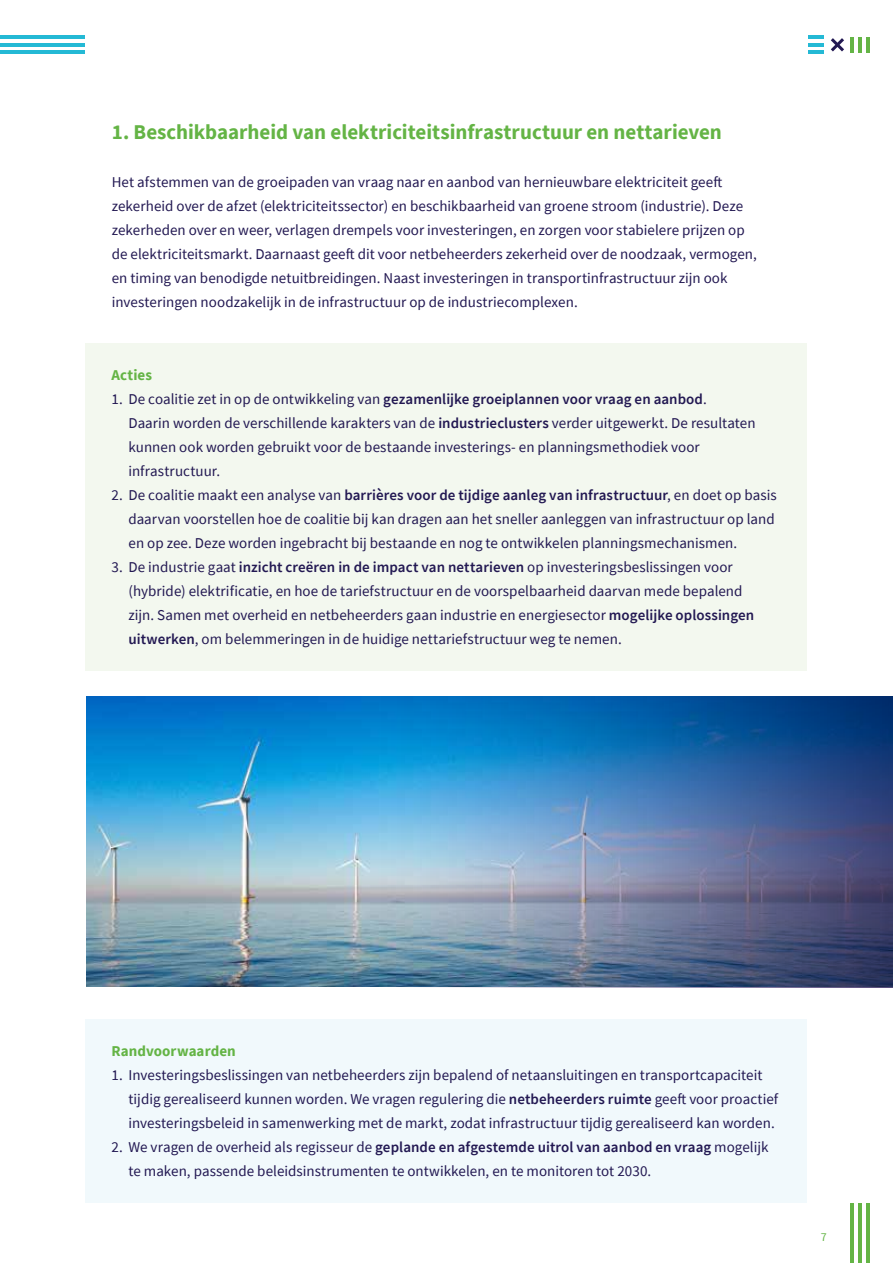
<style>
.page{position:relative;width:893px;height:1263px;background:#fff}
.page>*{position:absolute;margin:0;border:0;box-sizing:border-box;transform-origin:0 0}
.t1{font:700 21px "Source Sans Pro";color:#64b445}
.t2{font:15px/24px "Source Sans Pro";letter-spacing:.005em;color:#221852}
.t3{font:700 15px "Source Sans Pro";letter-spacing:.005em;color:#64b445}
.t4{font:12px "Source Sans Pro";color:#64b445}
.s1{font-weight:600}
</style>
<div class="page">
<hr style="left:851px;top:37px;width:3px;height:15px;background:#64b445">
<hr style="left:859px;top:37px;width:3px;height:15px;background:#64b445">
<hr style="left:867px;top:37px;width:3px;height:15px;background:#64b445">
<hr style="left:808px;top:51px;width:15px;height:3px;background:#24b9d5">
<hr style="left:808px;top:43px;width:15px;height:3px;background:#24b9d5">
<hr style="left:808px;top:35px;width:15px;height:3px;background:#24b9d5">
<svg style="left:831px;top:38px;width:13px;height:13px"></svg>
<hr style="left:0;top:51px;width:85px;height:3px;background:#24b9d5">
<hr style="left:0;top:43px;width:85px;height:3px;background:#24b9d5">
<hr style="left:0;top:35px;width:85px;height:3px;background:#24b9d5">
<hr style="left:851px;top:1203px;width:3px;height:60px;background:#64b445">
<hr style="left:859px;top:1203px;width:3px;height:60px;background:#64b445">
<hr style="left:867px;top:1203px;width:3px;height:60px;background:#64b445">
<div style="left:86px;top:1019px;width:721px;height:184px;background:#f1f9fc"></div>
<div style="left:86px;top:343px;width:721px;height:328px;background:#f3f8ef"></div>
<img style="left:87px;top:696px;width:62px;height:291px">
<img style="left:149px;top:696px;width:744px;height:291px">
<h1 class="t1" style="left:112px;top:118px;width:612px">1. Beschikbaarheid van elektriciteitsinfrastructuur en nettarieven</h1>
<p class="t2" style="left:112px;top:170px;width:647px">Het afstemmen van de groeipaden van vraag naar en aanbod van hernieuwbare elektriciteit geeft zekerheid over de afzet (elektriciteitssector) en beschikbaarheid van groene stroom (industrie). Deze zekerheden over en weer, verlagen drempels voor investeringen, en zorgen voor stabielere prijzen op de elektriciteitsmarkt. Daarnaast geeft dit voor netbeheerders zekerheid over de noodzaak, vermogen, en timing van benodigde netuitbreidingen. Naast investeringen in transportinfrastructuur zijn ook investeringen noodzakelijk in de infrastructuur op de industriecomplexen.</p>
<p class="t3" style="left:111px;top:364px;width:42px">Acties</p>
<p class="t2" style="left:128px;top:386px;width:629px;text-indent:-17px">1. De coalitie zet in op de ontwikkeling van <span class="s1">gezamenlijke groeiplannen voor vraag en aanbod</span>.<br>Daarin worden de verschillende karakters van de <span class="s1">industrieclusters</span> verder uitgewerkt. De resultaten kunnen ook worden gebruikt voor de bestaande investerings- en planningsmethodiek voor infrastructuur.</p>
<p class="t2" style="left:128px;top:482px;width:650px;text-indent:-17px">2. De coalitie maakt een analyse van <span class="s1">barrières voor de tijdige aanleg van infrastructuur</span>, en doet op basis daarvan voorstellen hoe de coalitie bij kan dragen aan het sneller aanleggen van infrastructuur op land en op zee. Deze worden ingebracht bij bestaande en nog te ontwikkelen planningsmechanismen.</p>
<p class="t2" style="left:128px;top:554px;width:627px;text-indent:-17px">3. De industrie gaat <span class="s1">inzicht creëren in de impact van nettarieven</span> op investeringsbeslissingen voor (hybride) elektrificatie, en hoe de tariefstructuur en de voorspelbaarheid daarvan mede bepalend zijn. Samen met overheid en netbeheerders gaan industrie en energiesector <span class="s1">mogelijke oplossingen uitwerken</span>, om belemmeringen in de huidige nettariefstructuur weg te nemen.</p>
<p class="t3" style="left:111px;top:1040px;width:126px">Randvoorwaarden</p>
<p class="t2" style="left:128px;top:1062px;width:651px;text-indent:-17px">1. Investeringsbeslissingen van netbeheerders zijn bepalend of netaansluitingen en transportcapaciteit tijdig gerealiseerd kunnen worden. We vragen regulering die <span class="s1">netbeheerders ruimte</span> geeft voor proactief investeringsbeleid in samenwerking met de markt, zodat infrastructuur tijdig gerealiseerd kan worden.</p>
<p class="t2" style="left:128px;top:1134px;width:641px;text-indent:-17px">2. We vragen de overheid als regisseur de <span class="s1">geplande en afgestemde uitrol van aanbod en vraag</span> mogelijk te maken, passende beleidsinstrumenten te ontwikkelen, en te monitoren tot 2030.</p>
<p class="t4" style="left:821px;top:1229px;width:7px">7</p>
</div>
